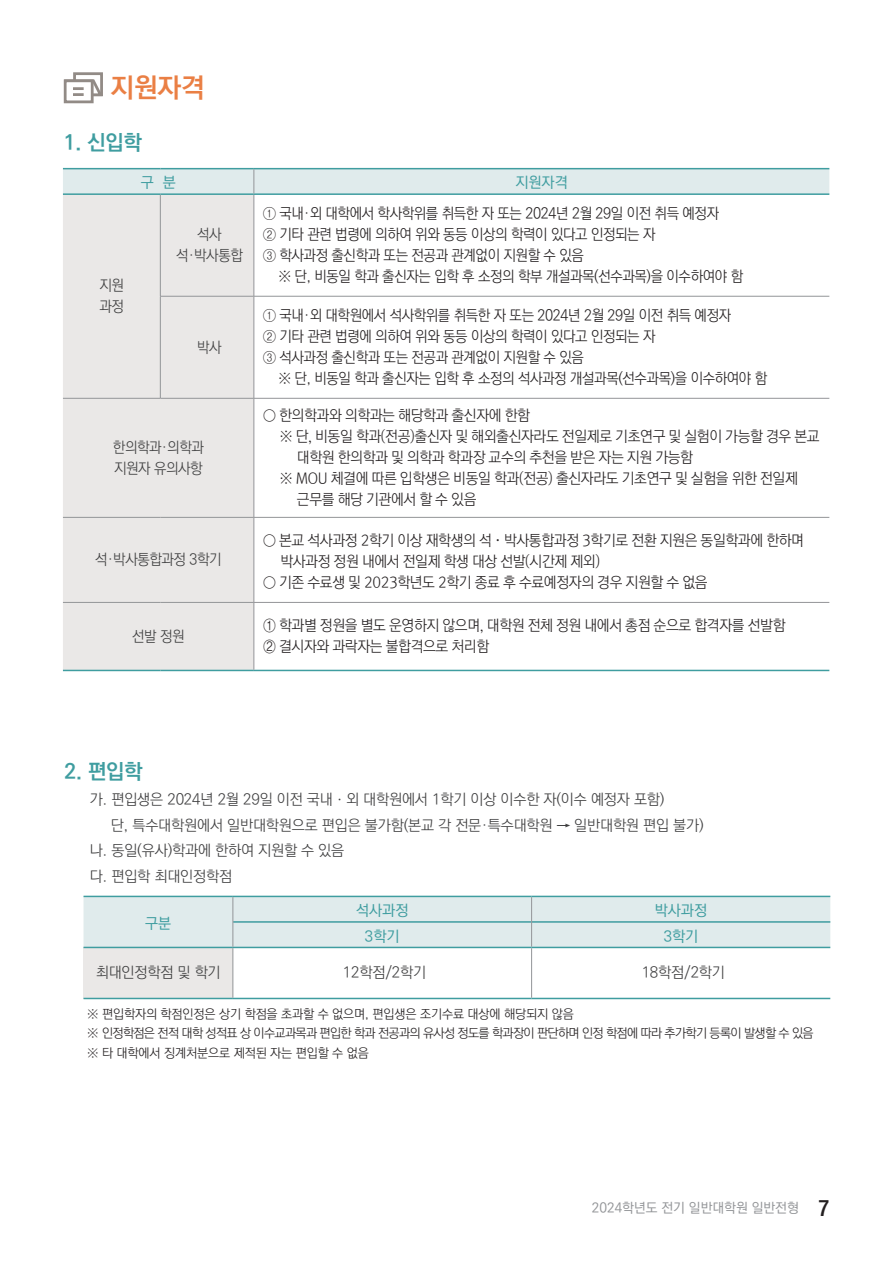
<style>
.page{position:relative;width:893px;height:1263px;background:#fff}
.page>*{position:absolute;margin:0;border:0;box-sizing:border-box;transform-origin:0 0}
.t1{font:700 27px "Ko Pub Dotum";color:#ea7f44}
.t2{font:700 21px "Ko Pub Dotum";letter-spacing:-.01em;color:#3f9da0}
.t3{font:15px/21px "Rix Go L";letter-spacing:-.025em;color:#231f20;scale:.95 1}
.t4{font:300 15px/21px "Ko Pub Dotum";letter-spacing:-.025em;color:#231f20;scale:.95 1}
.t5{font:300 15px "Ko Pub Dotum";letter-spacing:-.01em;color:#3e3e3f}
.t6{font:300 15px/21px "Ko Pub Dotum";letter-spacing:-.01em;color:#3e3e3f;scale:.95 1}
.t7{font:500 15px "Ko Pub Dotum";color:#3f9da0}
.t8{font:500 13.5px "Ko Pub Dotum";color:#939598}
.t9{font:300 12.75px/19.5px "Ko Pub Dotum";letter-spacing:-.03em;color:#231f20}
.s1{font-family:"Helvetica Neue";font-stretch:condensed;font-size:22.5px;color:#231f20}
</style>
<div class="page">
<div style="left:63px;top:195px;width:191px;height:475px;background:#eae8e7"></div>
<hr style="left:63px;top:168px;width:97px;height:1px;background:#3f9da0">
<hr style="left:160px;top:168px;width:94px;height:1px;background:#3f9da0">
<hr style="left:254px;top:168px;width:575px;height:1px;background:#3f9da0">
<hr style="left:63px;top:193px;width:97px;height:2px;background:#3f9da0">
<hr style="left:160px;top:193px;width:94px;height:2px;background:#3f9da0">
<hr style="left:254px;top:193px;width:575px;height:2px;background:#3f9da0">
<hr style="left:63px;top:670px;width:97px;height:1px;background:#3f9da0">
<hr style="left:160px;top:670px;width:94px;height:1px;background:#3f9da0">
<hr style="left:254px;top:670px;width:575px;height:1px;background:#3f9da0">
<svg style="left:63px;top:169px;width:766px;height:25px;background:#d9e7e8"></svg>
<hr style="left:160px;top:195px;width:1px;height:101px;background:#939598">
<hr style="left:254px;top:195px;width:1px;height:101px;background:#939598">
<hr style="left:160px;top:296px;width:94px;height:1px;background:#939598">
<hr style="left:160px;top:296px;width:1px;height:102px;background:#939598">
<hr style="left:254px;top:296px;width:575px;height:1px;background:#939598">
<hr style="left:254px;top:296px;width:1px;height:102px;background:#939598">
<hr style="left:63px;top:398px;width:97px;height:1px;background:#939598">
<hr style="left:160px;top:398px;width:94px;height:1px;background:#939598">
<hr style="left:254px;top:398px;width:575px;height:1px;background:#939598">
<hr style="left:254px;top:398px;width:1px;height:119px;background:#939598">
<hr style="left:63px;top:517px;width:97px;height:1px;background:#939598">
<hr style="left:160px;top:517px;width:94px;height:1px;background:#939598">
<hr style="left:254px;top:517px;width:575px;height:1px;background:#939598">
<hr style="left:254px;top:518px;width:1px;height:84px;background:#939598">
<hr style="left:63px;top:602px;width:97px;height:1px;background:#939598">
<hr style="left:160px;top:602px;width:94px;height:1px;background:#939598">
<hr style="left:254px;top:602px;width:575px;height:1px;background:#939598">
<hr style="left:254px;top:603px;width:1px;height:67px;background:#939598">
<div style="left:84px;top:947px;width:149px;height:51px;background:#eae8e7"></div>
<hr style="left:84px;top:947px;width:149px;height:1px;background:#3f9da0">
<hr style="left:84px;top:998px;width:149px;height:1px;background:#3f9da0">
<hr style="left:233px;top:947px;width:299px;height:1px;background:#3f9da0">
<hr style="left:233px;top:998px;width:299px;height:1px;background:#3f9da0">
<hr style="left:532px;top:947px;width:298px;height:1px;background:#3f9da0">
<hr style="left:532px;top:998px;width:298px;height:1px;background:#3f9da0">
<hr style="left:233px;top:948px;width:1px;height:50px;background:#939598">
<hr style="left:531px;top:948px;width:1px;height:50px;background:#939598">
<svg style="left:84px;top:896px;width:746px;height:51px;background:#d7e6e7"></svg>
<div style="left:73px;top:72px;width:30px;height:24px;background:#fff;border:3px solid #928b86"></div>
<div style="left:64px;top:79px;width:30px;height:24px;background:#fff;border:3px solid #928b86"></div>
<svg style="left:63px;top:77px;width:40px;height:21px"></svg>
<h1 class="t1" style="left:110px;top:74px;width:96px">지원자격</h1>
<h2 class="t2" style="left:64px;top:132px;width:80px">1. 신입학</h2>
<p class="t6" style="left:99px;top:276px;width:27px">지원 과정</p>
<p class="t7" style="left:141px;top:175px;width:36px">구 분</p>
<p class="t7" style="left:515px;top:175px;width:54px">지원자격</p>
<p class="t6" style="left:176px;top:225px;width:72px;text-align:center">석사 석·박사통합</p>
<p class="t6" style="left:197px;top:337px;width:27px">박사</p>
<p class="t4" style="left:263px;top:204px;width:481px">① 국내·외 대학에서 학사학위를 취득한 자 또는 2024년 2월 29일 이전 취득 예정자<br>② 기타 관련 법령에 의하여 위와 동등 이상의 학력이 있다고 인정되는 자<br>③ 학사과정 출신학과 또는 전공과 관계없이 지원할 수 있음</p>
<p class="t4" style="left:278px;top:267px;width:491px">※ 단, 비동일 학과 출신자는 입학 후 소정의 학부 개설과목(선수과목)을 이수하여야 함</p>
<p class="t4" style="left:263px;top:306px;width:494px">① 국내·외 대학원에서 석사학위를 취득한 자 또는 2024년 2월 29일 이전 취득 예정자<br>② 기타 관련 법령에 의하여 위와 동등 이상의 학력이 있다고 인정되는 자<br>③ 석사과정 출신학과 또는 전공과 관계없이 지원할 수 있음</p>
<p class="t4" style="left:278px;top:369px;width:516px">※ 단, 비동일 학과 출신자는 입학 후 소정의 석사과정 개설과목(선수과목)을 이수하여야 함</p>
<p class="t6" style="left:113px;top:437px;width:97px">한의학과·의학과 지원자 유의사항</p>
<p class="t6" style="left:95px;top:550px;width:135px">석·박사통합과정 3학기</p>
<p class="t3" style="left:263px;top:405px;width:282px">○ 한의학과와 의학과는 해당학과 출신자에 한함</p>
<p class="t3" style="left:280px;top:426px;width:570px">※ 단, 비동일 학과(전공)출신자 및 해외출신자라도 전일제로 기초연구 및 실험이 가능할 경우 본교</p>
<p class="t3" style="left:297px;top:447px;width:418px">대학원 한의학과 및 의학과 학과장 교수의 추천을 받은 자는 지원 가능함</p>
<p class="t3" style="left:280px;top:468px;width:547px">※ MOU 체결에 따른 입학생은 비동일 학과(전공) 출신자라도 기초연구 및 실험을 위한 전일제</p>
<p class="t3" style="left:297px;top:489px;width:191px">근무를 해당 기관에서 할 수 있음</p>
<p class="t3" style="left:280px;top:530px;width:553px;text-indent:-17px">○ 본교 석사과정 2학기 이상 재학생의 석·박사통합과정 3학기로 전환 지원은 동일학과에 한하며 박사과정 정원 내에서 전일제 학생 대상 선발(시간제 제외)</p>
<p class="t3" style="left:263px;top:572px;width:469px">○ 기존 수료생 및 2023학년도 2학기 종료 후 수료예정자의 경우 지원할 수 없음</p>
<p class="t6" style="left:132px;top:626px;width:57px">선발 정원</p>
<p class="t3" style="left:263px;top:615px;width:551px">① 학과별 정원을 별도 운영하지 않으며, 대학원 전체 정원 내에서 총점 순으로 합격자를 선발함<br>② 결시자와 과락자는 불합격으로 처리함</p>
<h2 class="t2" style="left:64px;top:761px;width:80px">2. 편입학</h2>
<p class="t5" style="left:90px;top:792px;width:576px">가. 편입생은 2024년 2월 29일 이전 국내ㆍ외 대학원에서 1학기 이상 이수한 자(이수 예정자 포함)</p>
<p class="t5" style="left:111px;top:818px;width:594px">단, 특수대학원에서 일반대학원으로 편입은 불가함(본교 각 전문·특수대학원 → 일반대학원 편입 불가)</p>
<p class="t5" style="left:90px;top:843px;width:256px">나. 동일(유사)학과에 한하여 지원할 수 있음</p>
<p class="t5" style="left:90px;top:869px;width:144px">다. 편입학 최대인정학점</p>
<p class="t7" style="left:145px;top:916px;width:28px">구분</p>
<p class="t7" style="left:356px;top:903px;width:54px">석사과정</p>
<p class="t7" style="left:655px;top:903px;width:54px">박사과정</p>
<p class="t7" style="left:365px;top:929px;width:36px">3학기</p>
<p class="t7" style="left:664px;top:929px;width:36px">3학기</p>
<p class="t5" style="left:96px;top:965px;width:126px">최대인정학점 및 학기</p>
<p class="t5" style="left:343px;top:965px;width:85px">12학점/2학기</p>
<p class="t5" style="left:642px;top:965px;width:85px">18학점/2학기</p>
<p class="t9" style="left:87px;top:1004px;width:728px">※ 편입학자의 학점인정은 상기 학점을 초과할 수 없으며, 편입생은 조기수료 대상에 해당되지 않음<br>※ 인정학점은 전적 대학 성적표 상 이수교과목과 편입한 학과 전공과의 유사성 정도를 학과장이 판단하며 인정 학점에 따라 추가학기 등록이 발생할 수 있음 ※ 타 대학에서 징계처분으로 제적된 자는 편입할 수 없음</p>
<p class="t8" style="left:592px;top:1201px;width:239px">2024학년도 전기 일반대학원 일반전형 <span class="s1">7</span></p>
</div>
